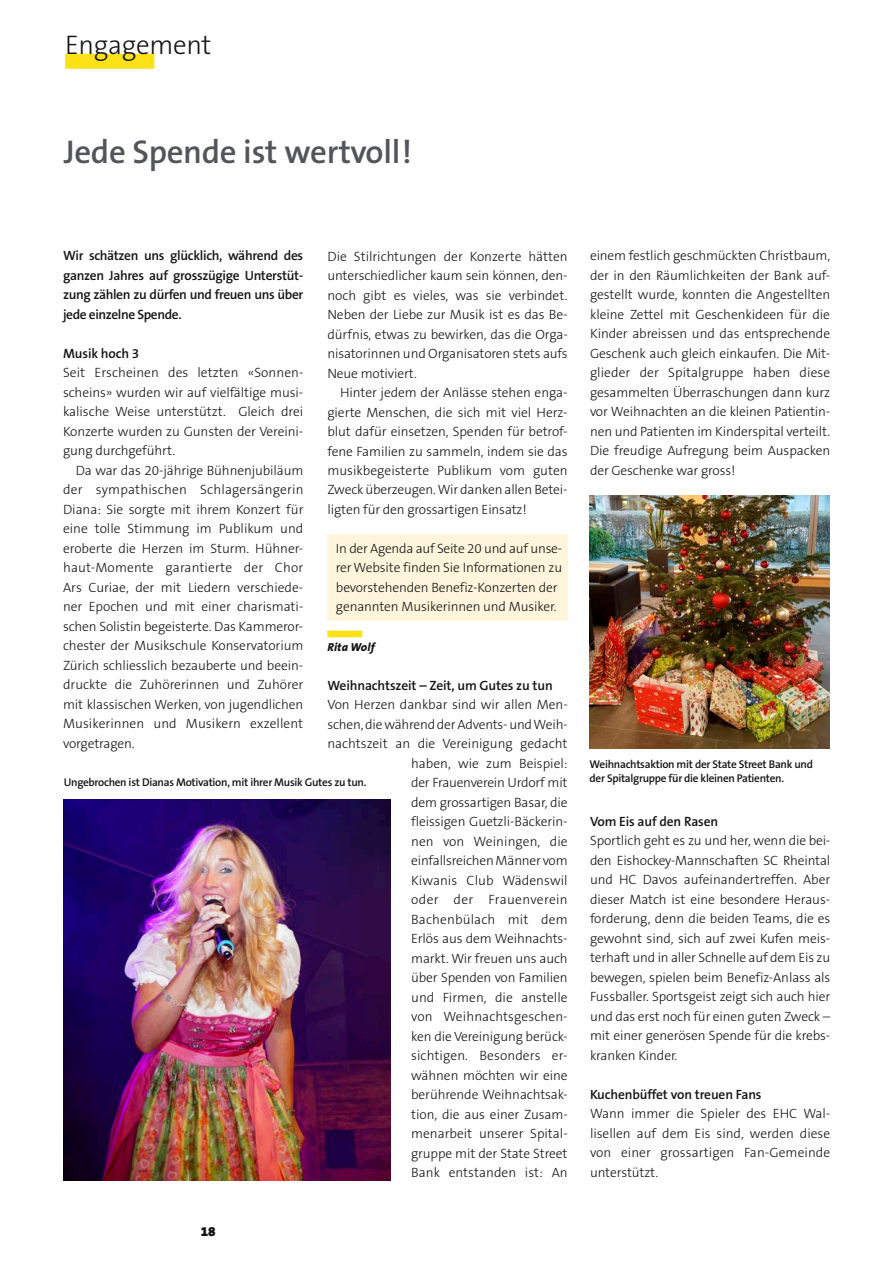
<style>
.page{position:relative;width:893px;height:1263px;background:#fff}
.page>*{position:absolute;margin:0;border:0;box-sizing:border-box;transform-origin:0 0}
.t1{font:600 33px "The Sans B6";letter-spacing:-.01em;color:#54555a}
.t2{font:300 27px "The Sans B3";letter-spacing:-.01em;color:#131413}
.t3{font:300 13.5px/19.5px "The Sans B3";letter-spacing:-.01em;color:#131413;text-align:justify}
.t4{font:600 13.5px/19.5px "The Sans B6";letter-spacing:-.01em;color:#131413;text-align:justify}
.t5{font:900 13.5px "The Sans B9";color:#131413}
.t6{font:italic 800 11.7px "The Sans B8";letter-spacing:.01em;color:#131413}
.t7{font:600 11.25px/14.2px "The Sans B6";letter-spacing:-.025em;color:#131413}
</style>
<div class="page">
<div style="left:327px;top:534px;width:241px;height:86px;background:#fff5dc"></div>
<div style="left:65px;top:54px;width:89px;height:15px;background:#fbe116"></div>
<img style="left:64px;top:799px;width:327px;height:381px">
<div style="left:327px;top:631px;width:35px;height:6px;background:#fbe116"></div>
<img style="left:590px;top:495px;width:240px;height:253px">
<h2 class="t2" style="left:65px;top:31px;width:148px">Engagement</h2>
<h1 class="t1" style="left:64px;top:135px;width:350px">Jede Spende ist wertvoll!</h1>
<p class="t4" style="left:63px;top:247px;width:242px">Wir schätzen uns glücklich, während des ganzen Jahres auf grosszügige Unterstüt&shy;zung zählen zu dürfen und freuen uns über jede einzelne Spende.</p>
<p class="t4" style="left:63px;top:344px;width:78px">Musik hoch 3</p>
<p class="t3" style="left:63px;top:364px;width:242px">Seit Erscheinen des letzten «Sonnen&shy;scheins» wurden wir auf vielfältige musi&shy;kalische Weise unterstützt. Gleich drei Konzerte wurden zu Gunsten der Vereini&shy;gung durchgeführt.</p>
<p class="t3" style="left:63px;top:461px;width:242px;text-indent:13px">Da war das 20-jährige Bühnenjubiläum der sympathischen Schlagersängerin Diana: Sie sorgte mit ihrem Konzert für eine tolle Stimmung im Publikum und eroberte die Herzen im Sturm. Hühner&shy;haut-Momente garantierte der Chor Ars Curiae, der mit Liedern verschiede&shy;ner Epochen und mit einer charismati&shy;schen Solistin begeisterte. Das Kammeror&shy;chester der Musikschule Konservatorium Zürich schliesslich bezauberte und beein&shy;druckte die Zuhörerinnen und Zuhörer mit klassischen Werken, von jugendlichen Musikerinnen und Musikern exzellent vorgetragen.</p>
<p class="t3" style="left:327px;top:247px;width:242px">Die Stilrichtungen der Konzerte hätten unterschiedlicher kaum sein können, den&shy;noch gibt es vieles, was sie verbindet.<br>Neben der Liebe zur Musik ist es das Be&shy;dürfnis, etwas zu bewirken, das die Orga&shy;nisatorinnen und Organisatoren stets aufs Neue motiviert.</p>
<p class="t3" style="left:327px;top:383px;width:242px;text-indent:13px">Hinter jedem der Anlässe stehen enga&shy;gierte Menschen, die sich mit viel Herz&shy;blut dafür einsetzen, Spenden für betrof&shy;fene Familien zu sammeln, indem sie das musikbegeisterte Publikum vom guten Zweck überzeugen. Wir danken allen Betei&shy;ligten für den grossartigen Einsatz!</p>
<p class="t3" style="left:336px;top:539px;width:228px;text-align:left">In der Agenda auf Seite 20 und auf unse&shy;rer Website finden Sie Informationen zu bevorstehenden Benefiz-Konzerten der genannten Musikerinnen und Musiker.</p>
<p class="t6" style="left:327px;top:640px;width:49px">Rita Wolf</p>
<p class="t4" style="left:327px;top:676px;width:227px">Weihnachtszeit – Zeit, um Gutes zu tun</p>
<p class="t3" style="left:327px;top:695px;width:242px;text-align:right">Von Herzen dankbar sind wir allen Men&shy;schen, die während der Advents- und Weih&shy;nachtszeit an die Vereinigung gedacht haben, wie zum Beispiel:<br>der Frauenverein Urdorf mit<br>dem grossartigen Basar, die<br>fleissigen Guetzli-Bäckerin-<br>nen von Weiningen, die einfallsreichen Männer vom<br>Kiwanis Club Wädenswil<br>oder der Frauenverein<br>Bachenbülach mit dem<br>Erlös aus dem Weihnachts-<br>markt. Wir freuen uns auch<br>über Spenden von Familien<br>und Firmen, die anstelle<br>von Weihnachtsgeschen-<br>ken die Vereinigung berück-<br>sichtigen. Besonders er-<br>wähnen möchten wir eine<br>berührende Weihnachtsak-<br>tion, die aus einer Zusam-<br>menarbeit unserer Spital-<br>gruppe mit der State Street<br>Bank entstanden ist: An</p>
<p class="t7" style="left:64px;top:775px;width:304px">Ungebrochen ist Dianas Motivation, mit ihrer Musik Gutes zu tun.</p>
<p class="t5" style="left:201px;top:1224px;width:16px">18</p>
<p class="t3" style="left:590px;top:246px;width:242px">einem festlich geschmückten Christbaum, der in den Räumlichkeiten der Bank auf&shy;gestellt wurde, konnten die Angestellten kleine Zettel mit Geschenkideen für die Kinder abreissen und das entsprechende Geschenk auch gleich einkaufen. Die Mit&shy;glieder der Spitalgruppe haben diese gesammelten Überraschungen dann kurz vor Weihnachten an die kleinen Patientin&shy;nen und Patienten im Kinderspital verteilt.<br>Die freudige Aufregung beim Auspacken der Geschenke war gross!</p>
<p class="t7" style="left:590px;top:757px;width:225px">Weihnachtsaktion mit der State Street Bank und der Spitalgruppe für die kleinen Patienten.</p>
<p class="t4" style="left:590px;top:812px;width:130px">Vom Eis auf den Rasen</p>
<p class="t3" style="left:590px;top:831px;width:242px">Sportlich geht es zu und her, wenn die bei&shy;den Eishockey-Mannschaften SC Rheintal und HC Davos aufeinandertreffen. Aber dieser Match ist eine besondere Heraus&shy;forderung, denn die beiden Teams, die es gewohnt sind, sich auf zwei Kufen meis&shy;terhaft und in aller Schnelle auf dem Eis zu bewegen, spielen beim Benefiz-Anlass als Fussballer. Sportsgeist zeigt sich auch hier und das erst noch für einen guten Zweck – mit einer generösen Spende für die krebs&shy;kranken Kinder.</p>
<p class="t4" style="left:590px;top:1085px;width:173px">Kuchenbüffet von treuen Fans</p>
<p class="t3" style="left:590px;top:1104px;width:242px">Wann immer die Spieler des EHC Wal&shy;lisellen auf dem Eis sind, werden diese von einer grossartigen Fan-Gemeinde unterstützt.</p>
</div>
